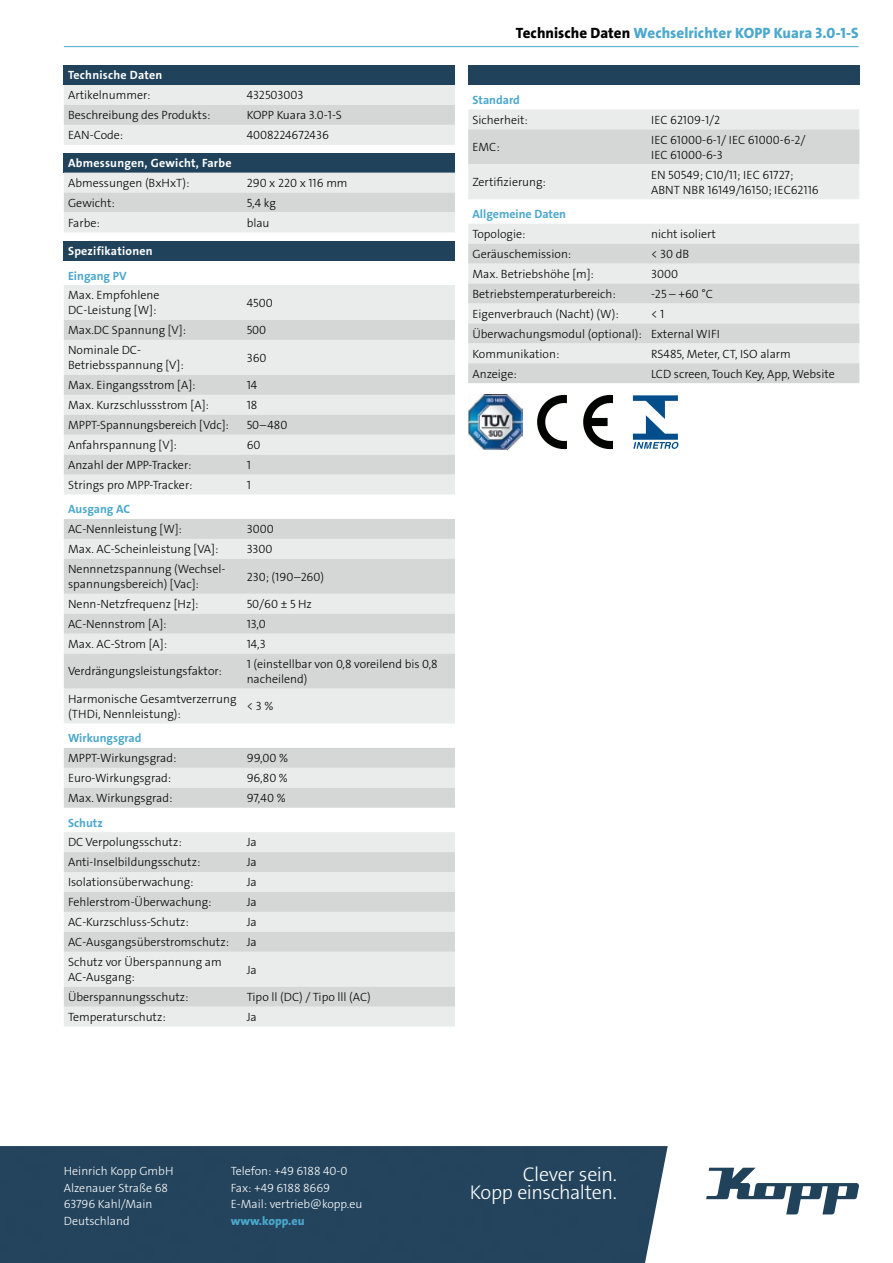
<style>
.page{position:relative;width:893px;height:1263px;background:#fff}
.page>*{position:absolute;margin:0;border:0;box-sizing:border-box;transform-origin:0 0}
.t1{font:19.95px/18px "The Sans LP3 Lig";letter-spacing:-.02em;color:#fff;text-align:right}
.t2{font:15px "The Sans LP8 Ex Bld";letter-spacing:.005em;color:#4ba8cd}
.t3{font:12px/15px "The Sans LP3 Lig";color:#000}
.t4{font:12px/16.5px "The Sans LP3 Lig";color:#fff}
.t5{font:12px "The Sans LP7 Bld";color:#4ba8cd}
.t6{font:12px "The Sans LP7 Bld";letter-spacing:.02em;color:#fff}
.t7{font:12px "The Sans LP8 Ex Bld";color:#4ba8cd}
.s1{color:#000}
</style>
<div class="page">
<svg style="left:706px;top:1168px;width:153px;height:46px"></svg>
<div style="left:64px;top:153px;width:391px;height:20px;background:#20425b"></div>
<svg style="left:64px;top:173px;width:391px;height:59px;background:#e3e4e4"></svg>
<div style="left:64px;top:65px;width:391px;height:20px;background:#20425b"></div>
<svg style="left:64px;top:85px;width:391px;height:60px;background:#e3e4e4"></svg>
<div style="left:64px;top:241px;width:391px;height:20px;background:#20425b"></div>
<div style="left:64px;top:285px;width:391px;height:741px;background:#eaebeb"></div>
<svg style="left:64px;top:320px;width:391px;height:687px"></svg>
<div style="left:64px;top:340px;width:391px;height:383px;background:#eaebeb"></div>
<svg style="left:64px;top:375px;width:391px;height:313px;background:#e0e1e1"></svg>
<div style="left:468px;top:65px;width:391px;height:20px;background:#20425b"></div>
<svg style="left:468px;top:109px;width:391px;height:55px;background:#dddede"></svg>
<svg style="left:468px;top:164px;width:391px;height:80px;fill:#eaebeb"></svg>
<svg style="left:468px;top:244px;width:391px;height:139px;background:#dedfdf"></svg>
<img style="left:468px;top:395px;width:54px;height:54px">
<svg style="left:537px;top:395px;width:30px;height:54px"></svg>
<svg style="left:583px;top:395px;width:30px;height:54px"></svg>
<svg style="left:633px;top:395px;width:46px;height:54px"></svg>
<div style="left:0;top:1146px;width:668px;height:117px;background:#24445d"></div>
<hr style="left:64px;top:46px;width:794px;height:1px;background:#4ba8cd">
<p class="t6" style="left:68px;top:68px;width:96px">Technische Daten</p>
<p class="t3" style="left:68px;top:88px;width:84px">Artikelnummer:</p>
<p class="t3" style="left:247px;top:88px;width:58px">432503003</p>
<p class="t3" style="left:68px;top:108px;width:144px">Beschreibung des Produkts:</p>
<p class="t3" style="left:247px;top:108px;width:97px">KOPP Kuara 3.0-1-S</p>
<p class="t3" style="left:68px;top:128px;width:57px">EAN-Code:</p>
<p class="t3" style="left:247px;top:128px;width:84px">4008224672436</p>
<p class="t6" style="left:68px;top:155px;width:165px">Abmessungen, Gewicht, Farbe</p>
<p class="t3" style="left:68px;top:176px;width:123px">Abmessungen (BxHxT):</p>
<p class="t3" style="left:247px;top:176px;width:102px">290 x 220 x 116 mm</p>
<p class="t3" style="left:68px;top:195px;width:48px">Gewicht:</p>
<p class="t3" style="left:247px;top:195px;width:31px">5,4 kg</p>
<p class="t3" style="left:68px;top:215px;width:33px">Farbe:</p>
<p class="t3" style="left:247px;top:215px;width:24px">blau</p>
<p class="t6" style="left:68px;top:243px;width:86px">Spezifikationen</p>
<p class="t5" style="left:68px;top:268px;width:60px">Eingang PV</p>
<p class="t3" style="left:68px;top:288px;width:93px">Max. Empfohlene<br>DC-Leistung [W]:</p>
<p class="t3" style="left:247px;top:295px;width:28px">4500</p>
<p class="t3" style="left:68px;top:323px;width:119px">Max.DC Spannung [V]:</p>
<p class="t3" style="left:247px;top:323px;width:21px">500</p>
<p class="t3" style="left:68px;top:343px;width:117px">Nominale DC-<br>Betriebsspannung [V]:</p>
<p class="t3" style="left:247px;top:350px;width:21px">360</p>
<p class="t3" style="left:68px;top:378px;width:129px">Max. Eingangsstrom [A]:</p>
<p class="t3" style="left:247px;top:378px;width:12px">14</p>
<p class="t3" style="left:68px;top:398px;width:142px">Max. Kurzschlussstrom [A]:</p>
<p class="t3" style="left:247px;top:398px;width:12px">18</p>
<p class="t3" style="left:68px;top:418px;width:162px">MPPT-Spannungsbereich [Vdc]:</p>
<p class="t3" style="left:247px;top:418px;width:42px">50–480</p>
<p class="t3" style="left:68px;top:438px;width:110px">Anfahrspannung [V]:</p>
<p class="t3" style="left:247px;top:438px;width:15px">60</p>
<p class="t3" style="left:68px;top:457px;width:125px">Anzahl der MPP-Tracker:</p>
<p class="t3" style="left:247px;top:457px;width:6px">1</p>
<p class="t3" style="left:68px;top:477px;width:126px">Strings pro MPP-Tracker:</p>
<p class="t3" style="left:247px;top:477px;width:6px">1</p>
<p class="t5" style="left:68px;top:502px;width:64px">Ausgang AC</p>
<p class="t3" style="left:68px;top:522px;width:115px">AC-Nennleistung [W]:</p>
<p class="t3" style="left:247px;top:522px;width:29px">3000</p>
<p class="t3" style="left:68px;top:542px;width:152px">Max. AC-Scheinleistung [VA]:</p>
<p class="t3" style="left:247px;top:542px;width:27px">3300</p>
<p class="t3" style="left:68px;top:562px;width:159px">Nennnetzspannung (Wechsel&shy;spannungsbereich) [Vac]:</p>
<p class="t3" style="left:247px;top:569px;width:79px">230; (190–260)</p>
<p class="t3" style="left:68px;top:597px;width:132px">Nenn-Netzfrequenz [Hz]:</p>
<p class="t3" style="left:247px;top:597px;width:67px">50/60 ± 5 Hz</p>
<p class="t3" style="left:68px;top:617px;width:100px">AC-Nennstrom [A]:</p>
<p class="t3" style="left:247px;top:617px;width:21px">13,0</p>
<p class="t3" style="left:68px;top:636px;width:100px">Max. AC-Strom [A]:</p>
<p class="t3" style="left:247px;top:636px;width:21px">14,3</p>
<p class="t3" style="left:68px;top:664px;width:155px">Verdrängungsleistungsfaktor:</p>
<p class="t3" style="left:247px;top:656px;width:193px">1 (einstellbar von 0,8 voreilend bis 0,8 nacheilend)</p>
<p class="t3" style="left:68px;top:691px;width:170px">Harmonische Gesamtverzerrung (THDi, Nennleistung):</p>
<p class="t3" style="left:247px;top:699px;width:28px">&lt; 3 %</p>
<p class="t5" style="left:68px;top:730px;width:75px">Wirkungsgrad</p>
<p class="t3" style="left:68px;top:751px;width:110px">MPPT-Wirkungsgrad:</p>
<p class="t3" style="left:247px;top:751px;width:43px">99,00 %</p>
<p class="t3" style="left:68px;top:771px;width:105px">Euro-Wirkungsgrad:</p>
<p class="t3" style="left:247px;top:771px;width:43px">96,80 %</p>
<p class="t3" style="left:68px;top:791px;width:106px">Max. Wirkungsgrad:</p>
<p class="t3" style="left:247px;top:791px;width:40px">97,40 %</p>
<p class="t5" style="left:68px;top:815px;width:36px">Schutz</p>
<p class="t3" style="left:68px;top:835px;width:115px">DC Verpolungsschutz:</p>
<p class="t3" style="left:247px;top:835px;width:12px">Ja</p>
<p class="t3" style="left:68px;top:855px;width:134px">Anti-Inselbildungsschutz:</p>
<p class="t3" style="left:247px;top:855px;width:12px">Ja</p>
<p class="t3" style="left:68px;top:875px;width:127px">Isolationsüberwachung:</p>
<p class="t3" style="left:247px;top:875px;width:12px">Ja</p>
<p class="t3" style="left:68px;top:895px;width:145px">Fehlerstrom-Überwachung:</p>
<p class="t3" style="left:247px;top:895px;width:12px">Ja</p>
<p class="t3" style="left:68px;top:915px;width:122px">AC-Kurzschluss-Schutz:</p>
<p class="t3" style="left:247px;top:915px;width:12px">Ja</p>
<p class="t3" style="left:68px;top:935px;width:162px">AC-Ausgangsüberstromschutz:</p>
<p class="t3" style="left:247px;top:935px;width:12px">Ja</p>
<p class="t3" style="left:68px;top:955px;width:155px">Schutz vor Überspannung am<br>AC-Ausgang:</p>
<p class="t3" style="left:247px;top:962px;width:12px">Ja</p>
<p class="t3" style="left:68px;top:989px;width:122px">Überspannungsschutz:</p>
<p class="t3" style="left:247px;top:989px;width:126px">Tipo ll (DC) / Tipo lll (AC)</p>
<p class="t3" style="left:68px;top:1009px;width:99px">Temperaturschutz:</p>
<p class="t3" style="left:247px;top:1009px;width:12px">Ja</p>
<p class="t2" style="left:516px;top:23px;width:344px"><span class="s1">Technische Daten</span> Wechselrichter KOPP Kuara 3.0-1-S</p>
<p class="t5" style="left:472px;top:92px;width:49px">Standard</p>
<p class="t3" style="left:472px;top:112px;width:57px">Sicherheit:</p>
<p class="t3" style="left:651px;top:112px;width:71px">IEC 62109-1/2</p>
<p class="t3" style="left:472px;top:140px;width:29px">EMC:</p>
<p class="t3" style="left:651px;top:132px;width:156px">IEC 61000-6-1/ IEC 61000-6-2/<br>IEC 61000-6-3</p>
<p class="t3" style="left:472px;top:175px;width:75px">Zertifizierung:</p>
<p class="t3" style="left:651px;top:167px;width:169px">EN 50549; C10/11; IEC 61727;<br>ABNT NBR 16149/16150; IEC62116</p>
<p class="t5" style="left:472px;top:206px;width:95px">Allgemeine Daten</p>
<p class="t3" style="left:472px;top:227px;width:55px">Topologie:</p>
<p class="t3" style="left:651px;top:227px;width:66px">nicht isoliert</p>
<p class="t3" style="left:472px;top:247px;width:100px">Geräuschemission:</p>
<p class="t3" style="left:651px;top:247px;width:40px">&lt; 30 dB</p>
<p class="t3" style="left:472px;top:266px;width:123px">Max. Betriebshöhe [m]:</p>
<p class="t3" style="left:651px;top:266px;width:29px">3000</p>
<p class="t3" style="left:472px;top:286px;width:145px">Betriebstemperaturbereich:</p>
<p class="t3" style="left:651px;top:286px;width:63px">-25 – +60 °C</p>
<p class="t3" style="left:472px;top:306px;width:148px">Eigenverbrauch (Nacht) (W):</p>
<p class="t3" style="left:472px;top:304px;width:249px;line-height:20px;text-indent:179px">&lt; 1<br>Überwachungsmodul (optional): External WIFI<br>Kommunikation:</p>
<p class="t3" style="left:651px;top:346px;width:141px">RS485, Meter, CT, ISO alarm</p>
<p class="t3" style="left:472px;top:366px;width:46px">Anzeige:</p>
<p class="t3" style="left:651px;top:366px;width:185px">LCD screen, Touch Key, App, Website</p>
<p class="t4" style="left:64px;top:1163px;width:111px">Heinrich Kopp GmbH<br>Alzenauer Straße 68<br>63796 Kahl/Main<br>Deutschland</p>
<p class="t4" style="left:231px;top:1163px;width:133px">Telefon: +49 6188 40-0<br>Fax: +49 6188 8669<br>E-Mail: vertrieb@kopp.eu</p>
<p class="t7" style="left:231px;top:1213px;width:75px">www.kopp.eu</p>
<h1 class="t1" style="left:470px;top:1165px;width:149px">Clever sein.<br>Kopp einschalten.</h1>
</div>
